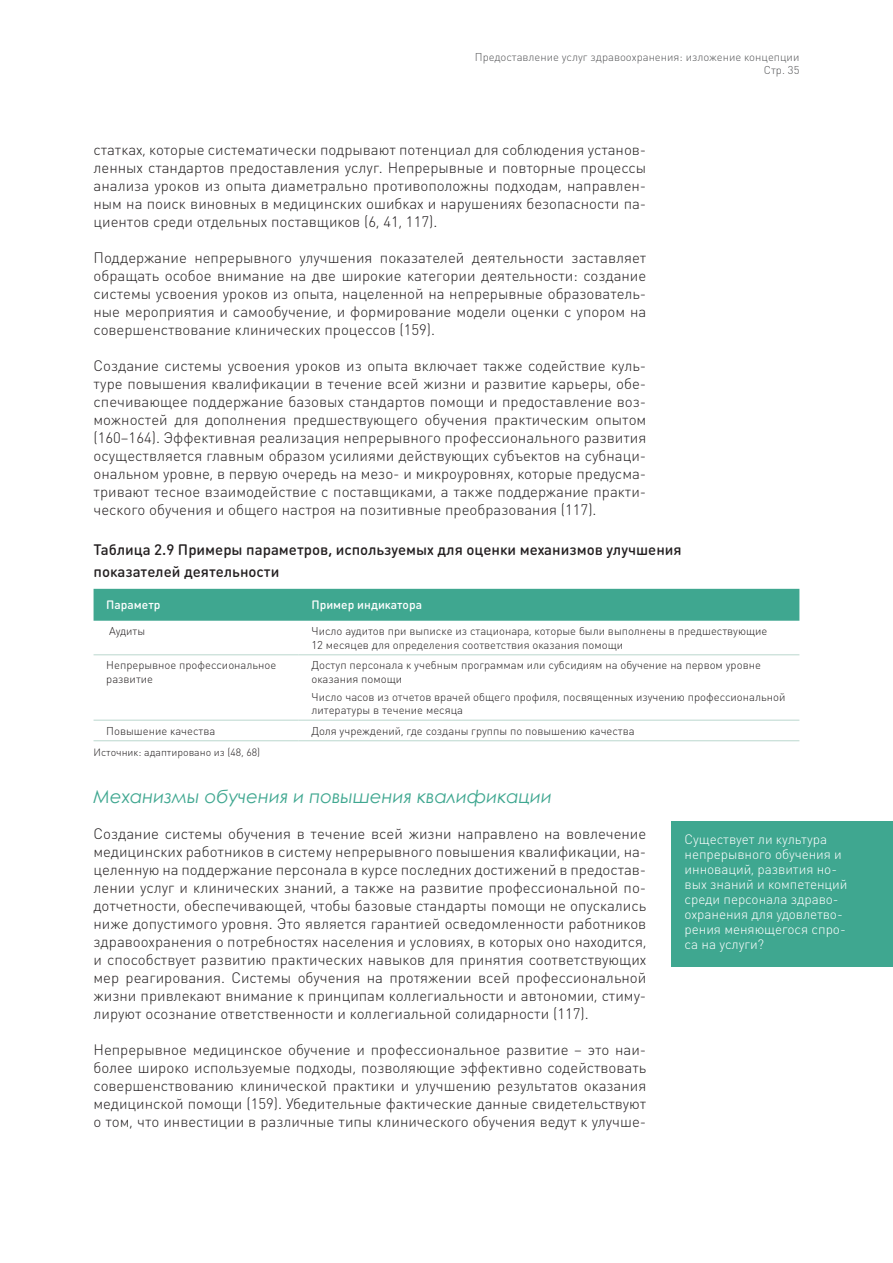
<style>
.page{position:relative;width:893px;height:1263px;background:#fff}
.page>*{position:absolute;margin:0;border:0;box-sizing:border-box;transform-origin:0 0}
.H3_-_13_15{font:italic 18px "Century Gothic";color:#3fa790}
.Brød_-Times_new_roma{font:300 15px/18px "DIN Round Pro";color:#231f20;text-align:justify}
.Tabel_overskrift{font:500 15px/22.5px "DIN Round Pro";color:#231f20}
.Mellemrubrik_-_bold{font:300 13.5px/15px "DIN Round Pro";letter-spacing:-.005em;color:#fff}
.Tabel{font:500 12px "DIN Round Pro";color:#fff}
.Tabel_brødtekst{font:300 11.25px/13.5px "DIN Round Pro";color:#231f20}
.t1{font:300 11.25px/13.5px "DIN Round Pro";color:#57585a;text-align:right}
.Kilde___Source_6_2_1{font:300 10.5px "DIN Round Pro";color:#231f20}
</style>
<div class="page">
<div style="left:94px;top:589px;width:705px;height:32px;background:#3fa790"></div>
<hr style="left:94px;top:654px;width:205px;height:1px;background:#bed9d0">
<hr style="left:94px;top:720px;width:205px;height:1px;background:#bed9d0">
<hr style="left:94px;top:740px;width:205px;height:1px;background:#bed9d0">
<hr style="left:299px;top:654px;width:500px;height:1px;background:#bed9d0">
<hr style="left:299px;top:720px;width:500px;height:1px;background:#bed9d0">
<hr style="left:299px;top:740px;width:500px;height:1px;background:#bed9d0">
<div style="left:672px;top:821px;width:221px;height:146px;background:#3fa790"></div>
<p class="t1" style="left:475px;top:50px;width:326px">Предоставление услуг здравоохранения: изложение концепции<br>Стр. 35</p>
<p class="Brød_-Times_new_roma" style="left:94px;top:140px;width:554px">статках, которые систематически подрывают потенциал для соблюдения установ&shy;ленных стандартов предоставления услуг. Непрерывные и повторные процессы анализа уроков из опыта диаметрально противоположны подходам, направлен&shy;ным на поиск виновных в медицинских ошибках и нарушениях безопасности па&shy;циентов среди отдельных поставщиков (6, 41, 117).</p>
<p class="Brød_-Times_new_roma" style="left:94px;top:248px;width:554px">Поддержание непрерывного улучшения показателей деятельности заставляет обращать особое внимание на две широкие категории деятельности: создание системы усвоения уроков из опыта, нацеленной на непрерывные образователь&shy;ные мероприятия и самообучение, и формирование модели оценки с упором на совершенствование клинических процессов (159).</p>
<p class="Brød_-Times_new_roma" style="left:94px;top:356px;width:554px">Создание системы усвоения уроков из опыта включает также содействие куль&shy;туре повышения квалификации в течение всей жизни и развитие карьеры, обе&shy;спечивающее поддержание базовых стандартов помощи и предоставление воз&shy;можностей для дополнения предшествующего обучения практическим опытом (160–164). Эффективная реализация непрерывного профессионального развития осуществляется главным образом усилиями действующих субъектов на субнаци&shy;ональном уровне, в первую очередь на мезо- и микроуровнях, которые предусма&shy;тривают тесное взаимодействие с поставщиками, а также поддержание практи&shy;ческого обучения и общего настроя на позитивные преобразования (117).</p>
<p class="Tabel_overskrift" style="left:94px;top:538px;width:590px">Таблица 2.9 Примеры параметров, используемых для оценки механизмов улучшения показателей деятельности</p>
<p class="Tabel" style="left:106px;top:597px;width:56px">Параметр</p>
<p class="Tabel" style="left:311px;top:597px;width:112px">Пример индикатора</p>
<p class="Tabel_brødtekst" style="left:109px;top:624px;width:38px">Аудиты</p>
<p class="Tabel_brødtekst" style="left:311px;top:624px;width:457px">Число аудитов при выписке из стационара, которые были выполнены в предшествующие<br>12 месяцев для определения соответствия оказания помощи</p>
<p class="Tabel_brødtekst" style="left:106px;top:658px;width:171px">Непрерывное профессиональное развитие</p>
<p class="Tabel_brødtekst" style="left:311px;top:658px;width:451px">Доступ персонала к учебным программам или субсидиям на обучение на первом уровне оказания помощи</p>
<p class="Tabel_brødtekst" style="left:311px;top:689px;width:475px">Число часов из отчетов врачей общего профиля, посвященных изучению профессиональной литературы в течение месяца</p>
<p class="Tabel_brødtekst" style="left:106px;top:724px;width:110px">Повышение качества</p>
<p class="Tabel_brødtekst" style="left:311px;top:724px;width:325px">Доля учреждений, где созданы группы по повышению качества</p>
<p class="Kilde___Source_6_2_1" style="left:94px;top:745px;width:168px">Источник: адаптировано из (48, 68)</p>
<p class="H3_-_13_15" style="left:94px;top:784px;width:460px">Механизмы обучения и повышения квалификации</p>
<p class="Brød_-Times_new_roma" style="left:94px;top:824px;width:554px">Создание системы обучения в течение всей жизни направлено на вовлечение медицинских работников в систему непрерывного повышения квалификации, на&shy;целенную на поддержание персонала в курсе последних достижений в предостав&shy;лении услуг и клинических знаний, а также на развитие профессиональной по&shy;дотчетности, обеспечивающей, чтобы базовые стандарты помощи не опускались ниже допустимого уровня. Это является гарантией осведомленности работников здравоохранения о потребностях населения и условиях, в которых оно находится, и способствует развитию практических навыков для принятия соответствующих мер реагирования. Системы обучения на протяжении всей профессиональной жизни привлекают внимание к принципам коллегиальности и автономии, стиму&shy;лируют осознание ответственности и коллегиальной солидарности (117).</p>
<p class="Brød_-Times_new_roma" style="left:94px;top:1040px;width:554px">Непрерывное медицинское обучение и профессиональное развитие – это наи&shy;более широко используемые подходы, позволяющие эффективно содействовать совершенствованию клинической практики и улучшению результатов оказания медицинской помощи (159). Убедительные фактические данные свидетельствуют о том, что инвестиции в различные типы клинического обучения ведут к улучше-</p>
<p class="Mellemrubrik_-_bold" style="left:685px;top:831px;width:164px">Существует ли культура непрерывного обучения и инноваций, развития но&shy;вых знаний и компетенций среди персонала здраво&shy;охранения для удовлетво&shy;рения меняющегося спро&shy;са на услуги?</p>
</div>
